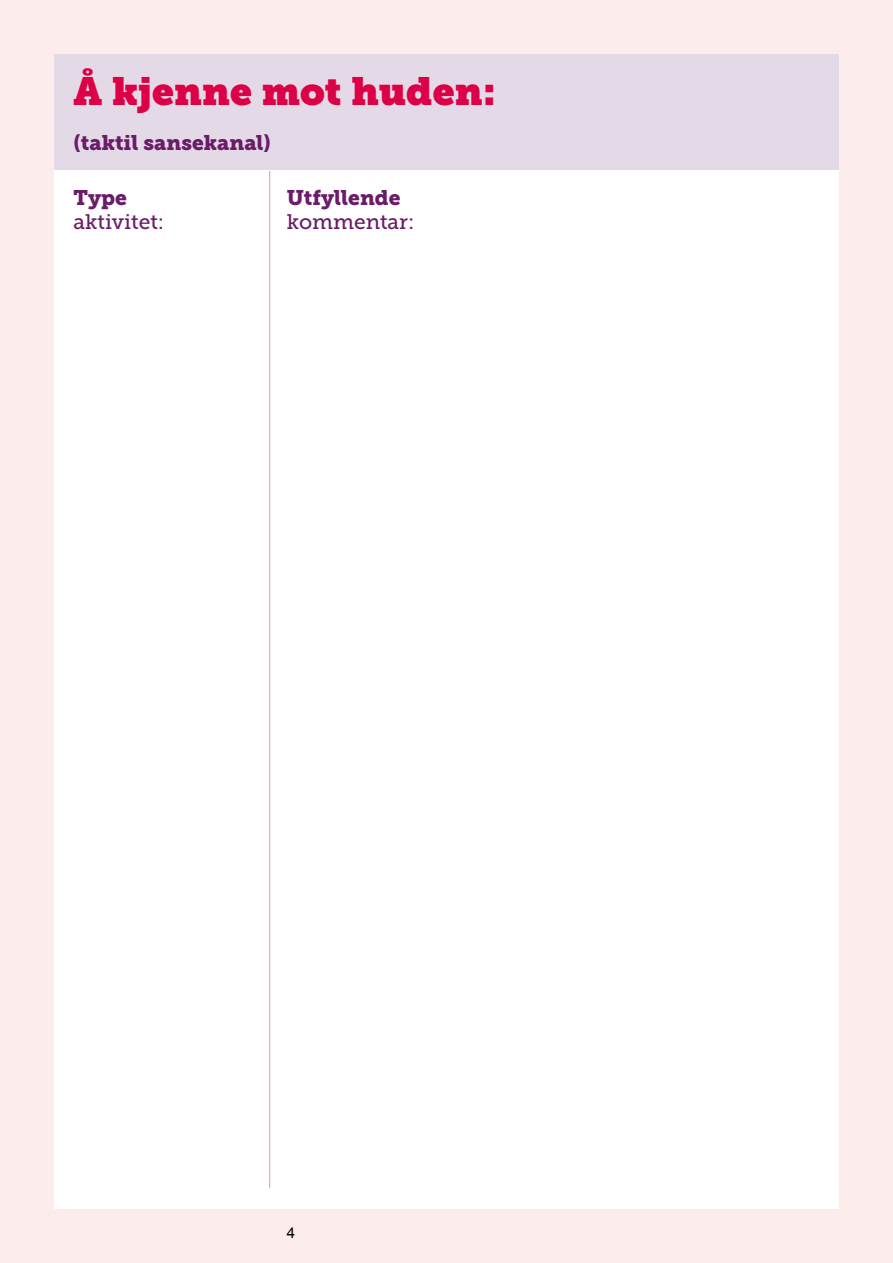
<style>
.page{position:relative;width:893px;height:1263px;background:#fcecec}
.page>*{position:absolute;margin:0;border:0;box-sizing:border-box;transform-origin:0 0}
.Headings{font:39px "Museo Slab";color:#dc0046}
.Sub-Subheadings{font:21px/24px "Museo Slab 900";color:#6b1c68}
.Sub-Subheadings-2{font:21px/24px "Museo Slab 500";color:#6b1c68}
.t1{font:15px "Arial";color:#000}
.s1{font-family:"Museo Slab 900"}
.s2{font-family:"Museo Slab 500"}
</style>
<div class="page">
<div style="left:54px;top:55px;width:785px;height:116px;background:#e4d9e7"></div>
<div style="left:54px;top:171px;width:785px;height:1038px;background:#fff"></div>
<hr style="left:269px;top:171px;width:1px;height:1017px;background:#cf99b0">
<p class="Headings" style="left:74px;top:68px;width:424px">Å kjenne mot huden:</p>
<p class="Sub-Subheadings" style="left:74px;top:131px;width:199px">(taktil sansekanal)</p>
<p class="Sub-Subheadings-2" style="left:74px;top:186px;width:92px"><span class="s1">Type </span>aktivitet:</p>
<p class="Sub-Subheadings" style="left:287px;top:186px;width:129px">Utfyllende <span class="s2">kommentar:</span></p>
<p class="t1" style="left:287px;top:1223px;width:10px">4</p>
</div>
